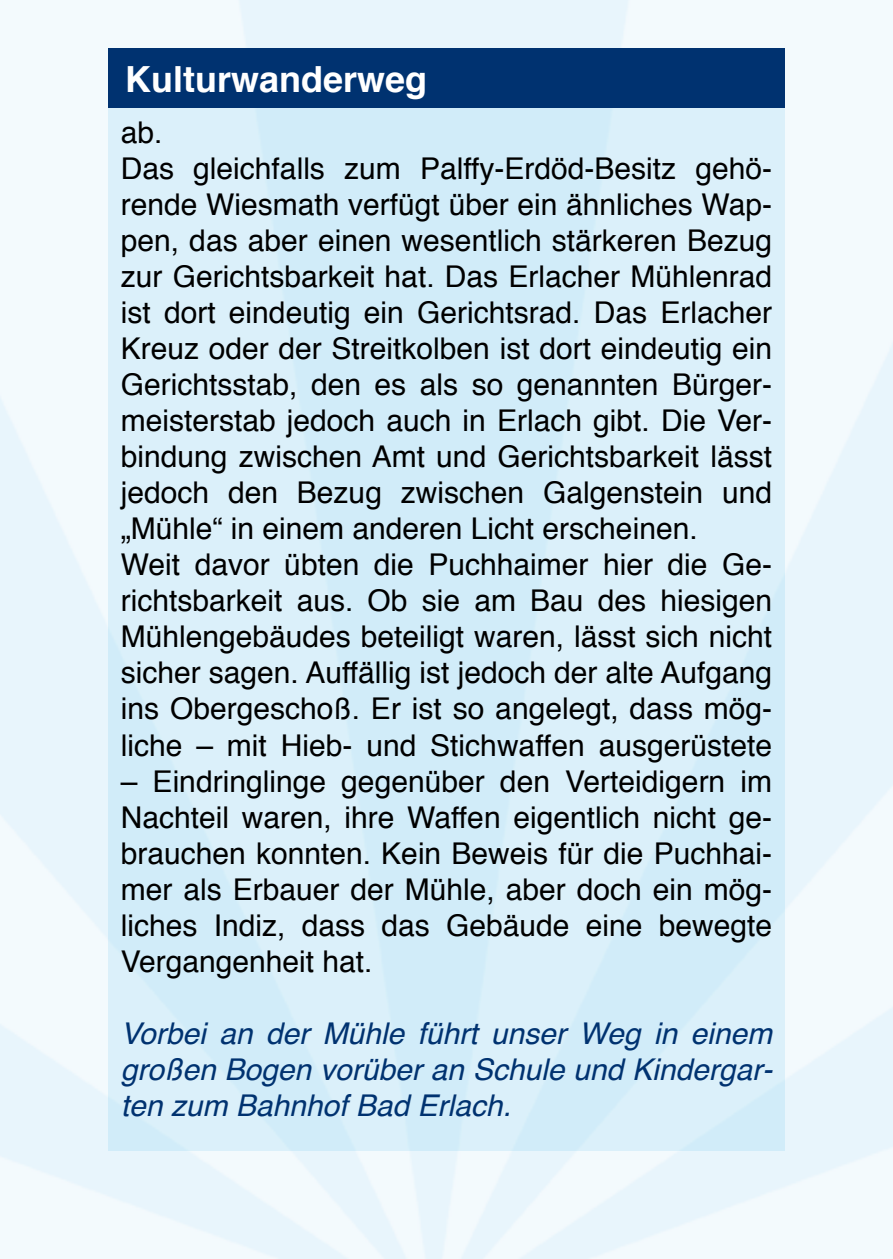
<style>
.page{position:relative;width:893px;height:1259px;background:#fff}
.page>*{position:absolute;margin:0;border:0;box-sizing:border-box;transform-origin:0 0}
.t1{font:700 36px "Helvetica";color:#fff}
.t2{font:30px/36px "Helvetica";color:#000}
.t3{font:italic 30px/36px "Helvetica";color:#003270;text-align:justify}
</style>
<div class="page">
<img style="left:0;top:0;width:893px;height:1259px">
<div style="left:108px;top:108px;width:677px;height:1043px;background:#dbf0fa"></div>
<div style="left:108px;top:49px;width:677px;height:59px;background:#003270"></div>
<p class="t1" style="left:125px;top:50px;width:304px">Kulturwanderweg</p>
<p class="t2" style="left:121px;top:116px;width:653px">ab.<br>Das gleichfalls zum Palffy-Erdöd-Besitz gehö&shy;rende Wiesmath verfügt über ein ähnliches Wap&shy;pen, das aber einen wesentlich stärkeren Bezug zur Gerichtsbarkeit hat. Das Erlacher Mühlenrad ist dort eindeutig ein Gerichtsrad. Das Erlacher Kreuz oder der Streitkolben ist dort eindeutig ein Gerichtsstab, den es als so genannten Bürger&shy;meisterstab jedoch auch in Erlach gibt. Die Ver&shy;bindung zwischen Amt und Gerichtsbarkeit lässt jedoch den Bezug zwischen Galgenstein und „Mühle“ in einem anderen Licht erscheinen.<br>Weit davor übten die Puchhaimer hier die Ge&shy;richtsbarkeit aus. Ob sie am Bau des hiesigen Mühlengebäudes beteiligt waren, lässt sich nicht sicher sagen. Auffällig ist jedoch der alte Aufgang ins Obergeschoß. Er ist so angelegt, dass mög&shy;liche – mit Hieb- und Stichwaffen ausgerüstete</p>
<p class="t2" style="left:121px;top:764px;width:653px;text-align:justify">– Eindringlinge gegenüber den Verteidigern im Nachteil waren, ihre Waffen eigentlich nicht ge&shy;brauchen konnten. Kein Beweis für die Puchhai&shy;mer als Erbauer der Mühle, aber doch ein mög&shy;liches Indiz, dass das Gebäude eine bewegte Vergangenheit hat.</p>
<p class="t3" style="left:121px;top:1015px;width:654px">Vorbei an der Mühle führt unser Weg in einem großen Bogen vorüber an Schule und Kindergar&shy;ten zum Bahnhof Bad Erlach.</p>
</div>
